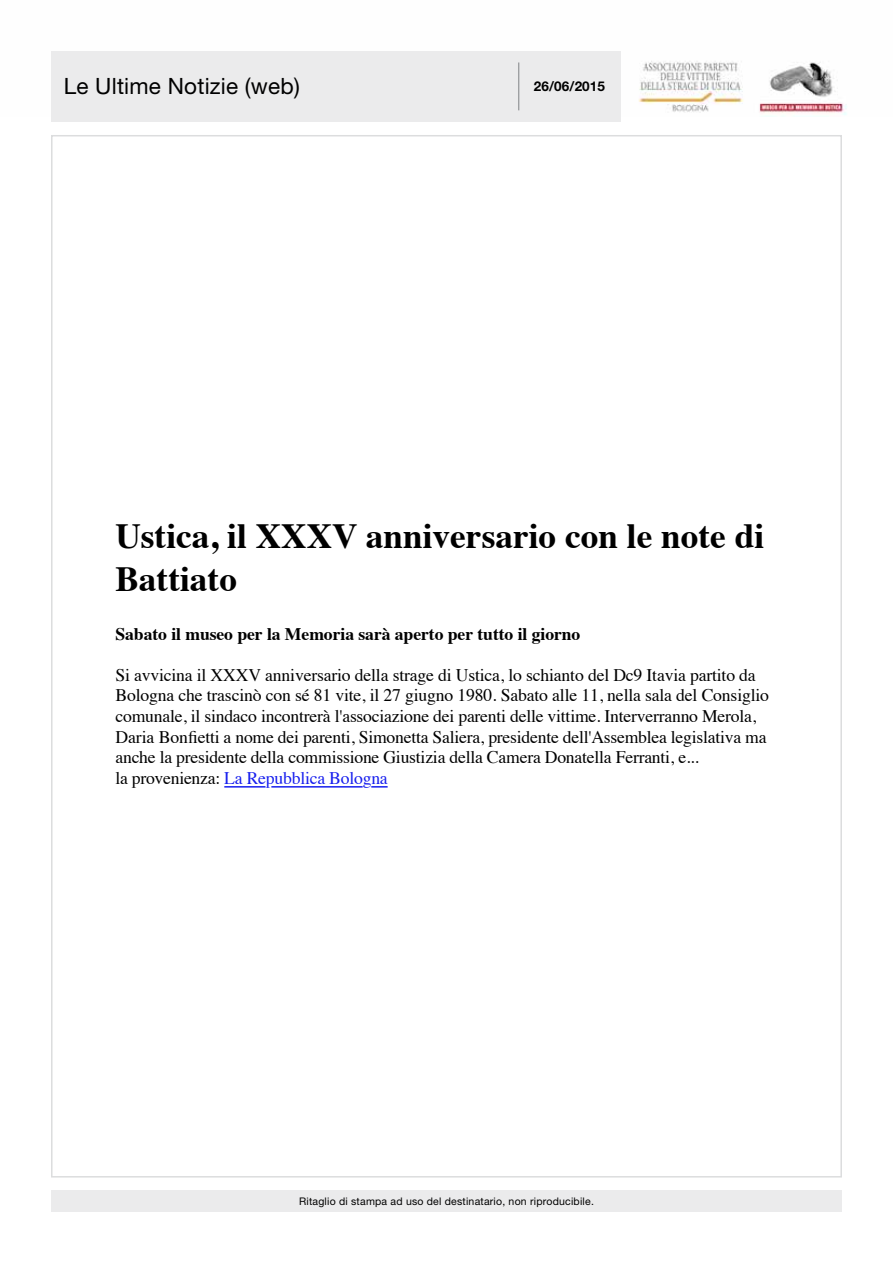
<style>
.page{position:relative;width:893px;height:1263px;background:#fff}
.page>*{position:absolute;margin:0;border:0;box-sizing:border-box;transform-origin:0 0}
.t1{font:700 35.25px/42.6px "Times";color:#000}
.t2{font:22.5px "Helvetica Neue LT Pro";letter-spacing:.01em;color:#000}
.t3{font:17.7px/20.5px "Times";letter-spacing:-.01em;color:#000}
.t4{font:700 17.7px "Times";letter-spacing:-.005em;color:#000}
.t5{font:700 13.5px "Helvetica Neue LT Pro";letter-spacing:.01em;color:#000}
.t6{font:10.5px "Helvetica Neue LT Pro";letter-spacing:.02em;color:#000}
.s1{color:#171fee}
</style>
<div class="page">
<img style="left:638px;top:61px;width:209px;height:56px">
<div style="left:51px;top:51px;width:570px;height:71px;background:#ebebec"></div>
<div style="left:51px;top:1191px;width:791px;height:21px;background:#ebebec"></div>
<hr style="left:518px;top:62px;width:1px;height:48px;background:#808285">
<hr style="left:224px;top:786px;width:41px;height:1px;background:#171fee">
<hr style="left:271px;top:786px;width:92px;height:1px;background:#171fee">
<svg style="left:371px;top:786px;width:17px;height:1px"></svg>
<p class="t2" style="left:64px;top:73px;width:238px">Le Ultime Notizie (web)</p>
<p class="t5" style="left:534px;top:78px;width:73px">26/06/2015</p>
<h1 class="t1" style="left:115px;top:511px;width:650px">Ustica, il XXXV anniversario con le note di<br>Battiato</h1>
<p class="t4" style="left:115px;top:617px;width:466px">Sabato il museo per la Memoria sarà aperto per tutto il giorno</p>
<p class="t3" style="left:115px;top:663px;width:655px">Si avvicina il XXXV anniversario della strage di Ustica, lo schianto del Dc9 Itavia partito da Bologna che trascinò con sé 81 vite, il 27 giugno 1980. Sabato alle 11, nella sala del Consiglio comunale, il sindaco incontrerà l'associazione dei parenti delle vittime. Interverranno Merola, Daria Bonfietti a nome dei parenti, Simonetta Saliera, presidente dell'Assemblea legislativa ma anche la presidente della commissione Giustizia della Camera Donatella Ferranti, e...<br>la provenienza: <span class="s1">La Repubblica Bologna</span></p>
<p class="t6" style="left:299px;top:1195px;width:296px">Ritaglio di stampa ad uso del destinatario, non riproducibile.</p>
</div>
